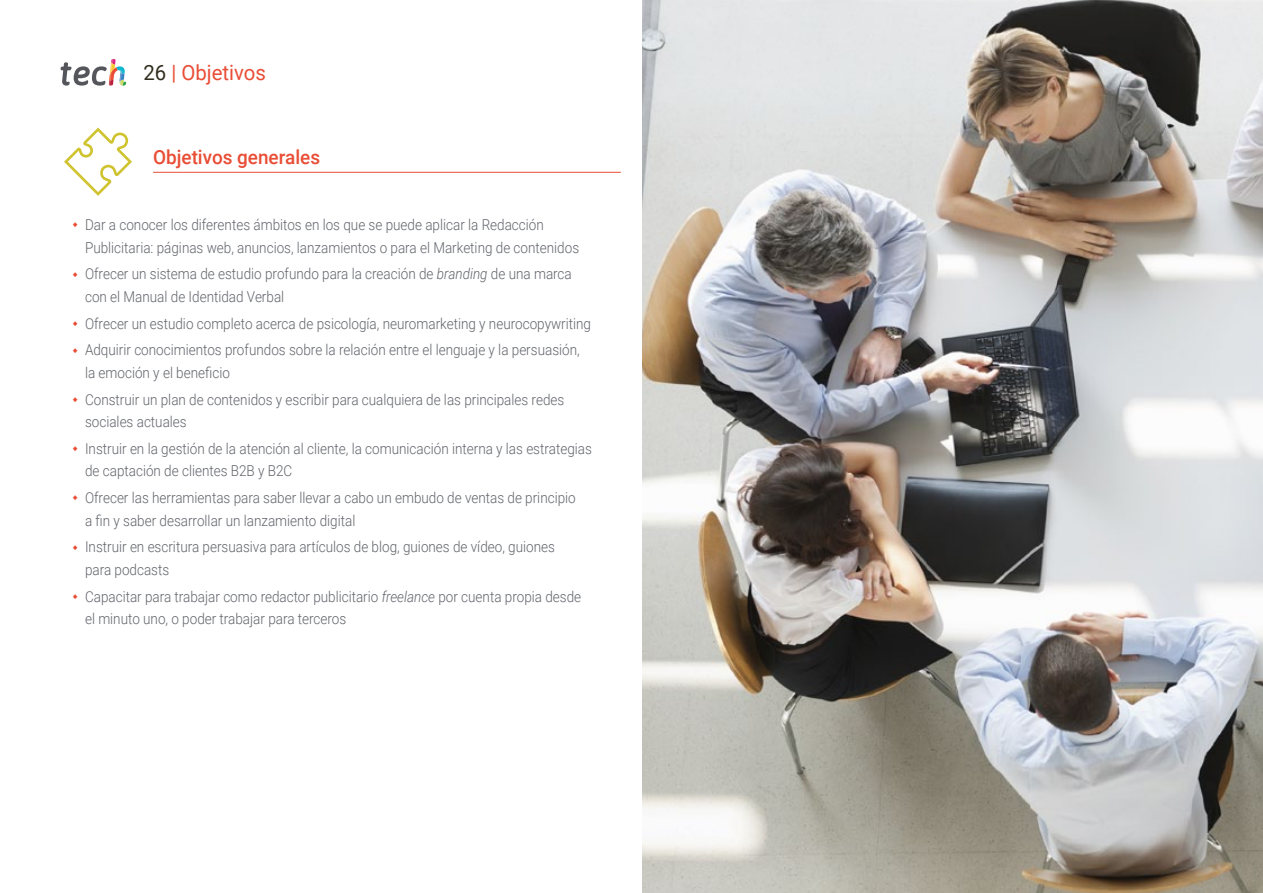
<style>
.page{position:relative;width:1263px;height:893px;background:#fff}
.page>*{position:absolute;margin:0;border:0;box-sizing:border-box;transform-origin:0 0}
.t1{font:21px "Roboto";color:#e94d35}
.t2{font:500 19.5px "Roboto";color:#e94d35}
.t3{font:300 15px/26.7px "Roboto";color:#61646a;scale:.9 1}
.s1{color:#312e20}
.s2{font-style:italic}
</style>
<div class="page">
<hr style="left:153px;top:172px;width:468px;height:1px;background:#e94d35">
<svg style="left:64px;top:128px;width:68px;height:68px"></svg>
<svg style="left:61px;top:59px;width:65px;height:27px"></svg>
<img style="left:642px;top:0;width:621px;height:893px">
<h1 class="t1" style="left:144px;top:57px;width:124px"><span class="s1">26</span> | Objetivos</h1>
<h2 class="t2" style="left:153px;top:143px;width:169px">Objetivos generales</h2>
<p class="t3" style="left:85px;top:213px;width:550px;line-height:22.5px">Dar a conocer los diferentes ámbitos en los que se puede aplicar la Redacción<br>Publicitaria: páginas web, anuncios, lanzamientos o para el Marketing de contenidos</p>
<p class="t3" style="left:85px;top:262px;width:542px;line-height:22.5px">Ofrecer un sistema de estudio profundo para la creación de <span class="s2">branding</span> de una marca con el Manual de Identidad Verbal</p>
<p class="t3" style="left:85px;top:309px;width:564px">Ofrecer un estudio completo acerca de psicología, neuromarketing y neurocopywriting<br>Adquirir conocimientos profundos sobre la relación entre el lenguaje y la persuasión,</p>
<p class="t3" style="left:85px;top:359px;width:534px">la emoción y el beneficio<br>Construir un plan de contenidos y escribir para cualquiera de las principales redes</p>
<p class="t3" style="left:85px;top:408px;width:565px">sociales actuales<br>Instruir en la gestión de la atención al cliente, la comunicación interna y las estrategias</p>
<p class="t3" style="left:85px;top:457px;width:547px">de captación de clientes B2B y B2C<br>Ofrecer las herramientas para saber llevar a cabo un embudo de ventas de principio</p>
<p class="t3" style="left:85px;top:506px;width:524px">a fin y saber desarrollar un lanzamiento digital<br>Instruir en escritura persuasiva para artículos de blog, guiones de vídeo, guiones</p>
<p class="t3" style="left:85px;top:556px;width:553px">para podcasts<br>Capacitar para trabajar como redactor publicitario <span class="s2">freelance</span> por cuenta propia desde</p>
<p class="t3" style="left:85px;top:605px;width:292px">el minuto uno, o poder trabajar para terceros</p>
</div>
